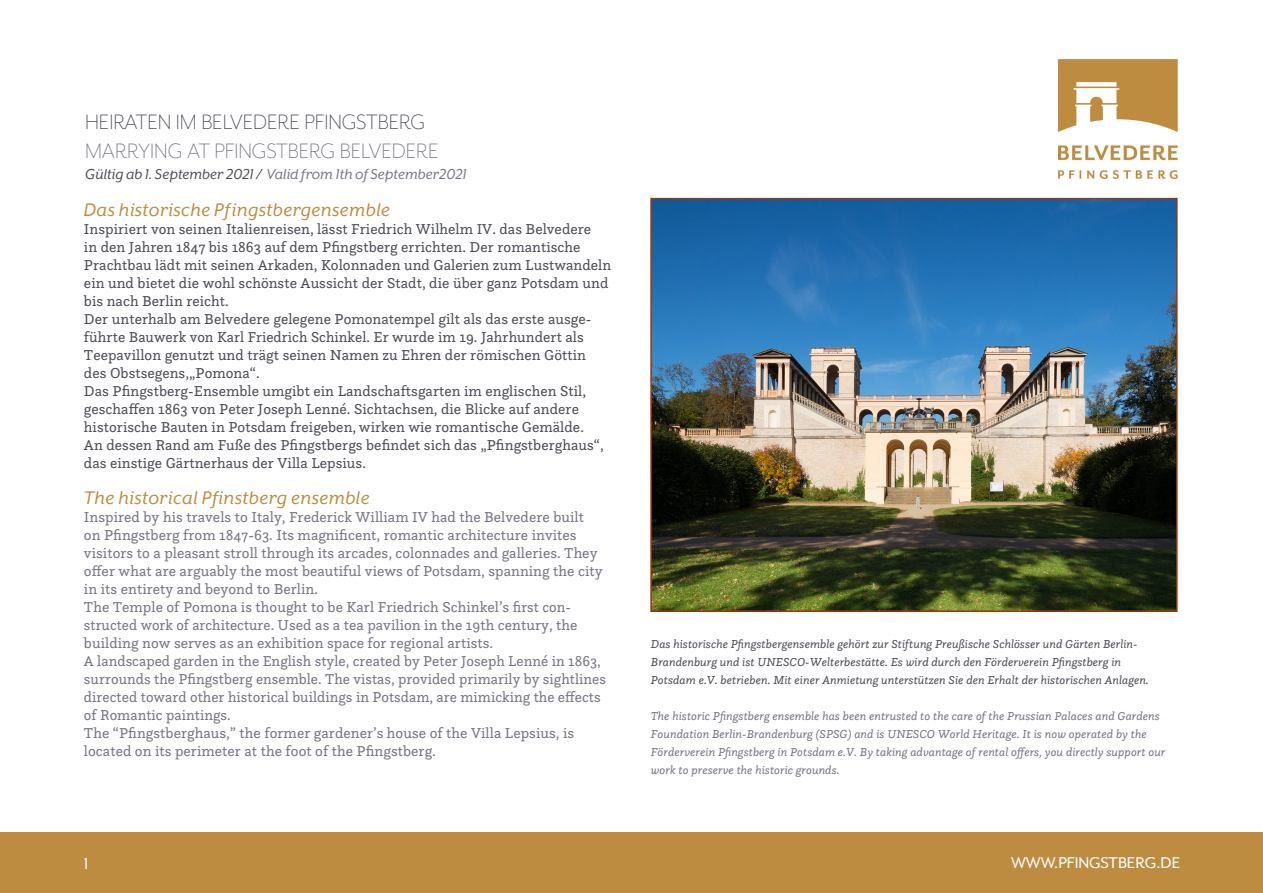
<style>
.page{position:relative;width:1263px;height:893px;background:#fff}
.page>*{position:absolute;margin:0;border:0;box-sizing:border-box;transform-origin:0 0}
.t1{font:300 24px "Mr Eaves XL San OT";color:#4c4e56}
.t2{font:300 24px "Mr Eaves XL San OT";color:#757684}
.t3{font:italic 21px "Mr Eaves XL San OT";letter-spacing:.02em;color:#be8c41}
.t4{font:18px "Mr Eaves XL San OT";color:#fff}
.t5{font:italic 16.5px "Mr Eaves XL San OT";color:#757684}
.t6{font:15px/18px "Questa Slab";color:#757684}
.t7{font:15px/18px "Questa Slab";color:#4c4e56}
.t8{font:italic 12px/18px "Questa Slab";color:#757684}
.t9{font:italic 12px/18px "Questa Slab";color:#4c4e56}
.s1{color:#4c4e56}
.s2{color:#000}
</style>
<div class="page">
<img style="left:1059px;top:60px;width:119px;height:118px">
<img style="left:653px;top:201px;width:521px;height:408px">
<div style="left:650px;top:198px;width:527px;height:414px;border:2px solid #9c3710"></div>
<div style="left:0;top:832px;width:1263px;height:61px;background:#be8c41"></div>
<h1 class="t1" style="left:85px;top:110px;width:342px">HEIRATEN IM BELVEDERE PFINGSTBERG</h1>
<h1 class="t2" style="left:85px;top:139px;width:355px">MARRYING AT PFINGSTBERG BELVEDERE</h1>
<p class="t5" style="left:85px;top:166px;width:383px"><span class="s1">Gültig ab 1. September 2021</span> <span class="s2">/</span> Valid from 1th of September2021</p>
<h2 class="t3" style="left:84px;top:199px;width:308px">Das historische Pfingstbergensemble</h2>
<p class="t7" style="left:84px;top:220px;width:529px">Inspiriert von seinen Italienreisen, lässt Friedrich Wilhelm IV. das Belvedere<br>in den Jahren 1847 bis 1863 auf dem Pfingstberg errichten. Der romantische Prachtbau lädt mit seinen Arkaden, Kolonnaden und Galerien zum Lustwandeln ein und bietet die wohl schönste Aussicht der Stadt, die über ganz Potsdam und bis nach Berlin reicht.<br>Der unterhalb am Belvedere gelegene Pomonatempel gilt als das erste ausge&shy;führte Bauwerk von Karl Friedrich Schinkel. Er wurde im 19. Jahrhundert als Teepavillon genutzt und trägt seinen Namen zu Ehren der römischen Göttin des Obstsegens,„Pomona“.<br>Das Pfingstberg-Ensemble umgibt ein Landschaftsgarten im englischen Stil, geschaffen 1863 von Peter Joseph Lenné. Sichtachsen, die Blicke auf andere historische Bauten in Potsdam freigeben, wirken wie romantische Gemälde.<br>An dessen Rand am Fuße des Pfingstbergs befindet sich das „Pfingstberghaus“, das einstige Gärtnerhaus der Villa Lepsius.</p>
<h2 class="t3" style="left:84px;top:487px;width:287px">The historical Pfinstberg ensemble</h2>
<p class="t6" style="left:84px;top:508px;width:524px">Inspired by his travels to Italy, Frederick William IV had the Belvedere built<br>on Pfingstberg from 1847-63. Its magnificent, romantic architecture invites visitors to a pleasant stroll through its arcades, colonnades and galleries. They offer what are arguably the most beautiful views of Potsdam, spanning the city in its entirety and beyond to Berlin.<br>The Temple of Pomona is thought to be Karl Friedrich Schinkel’s first con&shy;structed work of architecture. Used as a tea pavilion in the 19th century, the building now serves as an exhibition space for regional artists.<br>A landscaped garden in the English style, created by Peter Joseph Lenné in 1863, surrounds the Pfingstberg ensemble. The vistas, provided primarily by sightlines directed toward other historical buildings in Potsdam, are mimicking the effects of Romantic paintings.<br>The “Pfingstberghaus,” the former gardener’s house of the Villa Lepsius, is located on its perimeter at the foot of the Pfingstberg.</p>
<p class="t9" style="left:651px;top:635px;width:499px">Das historische Pfingstbergensemble gehört zur Stiftung Preußische Schlösser und Gärten Berlin-<br>Brandenburg und ist UNESCO-Welterbestätte. Es wird durch den Förderverein Pfingstberg in<br>Potsdam e.V. betrieben. Mit einer Anmietung unterstützen Sie den Erhalt der historischen Anlagen.</p>
<p class="t8" style="left:651px;top:707px;width:516px">The historic Pfingstberg ensemble has been entrusted to the care of the Prussian Palaces and Gardens Foundation Berlin-Brandenburg (SPSG) and is UNESCO World Heritage. It is now operated by the Förderverein Pfingstberg in Potsdam e.V. By taking advantage of rental offers, you directly support our work to preserve the historic grounds.</p>
<p class="t4" style="left:84px;top:854px;width:6px">1</p>
<p class="t4" style="left:1011px;top:854px;width:171px">WWW.PFINGSTBERG.DE</p>
</div>
